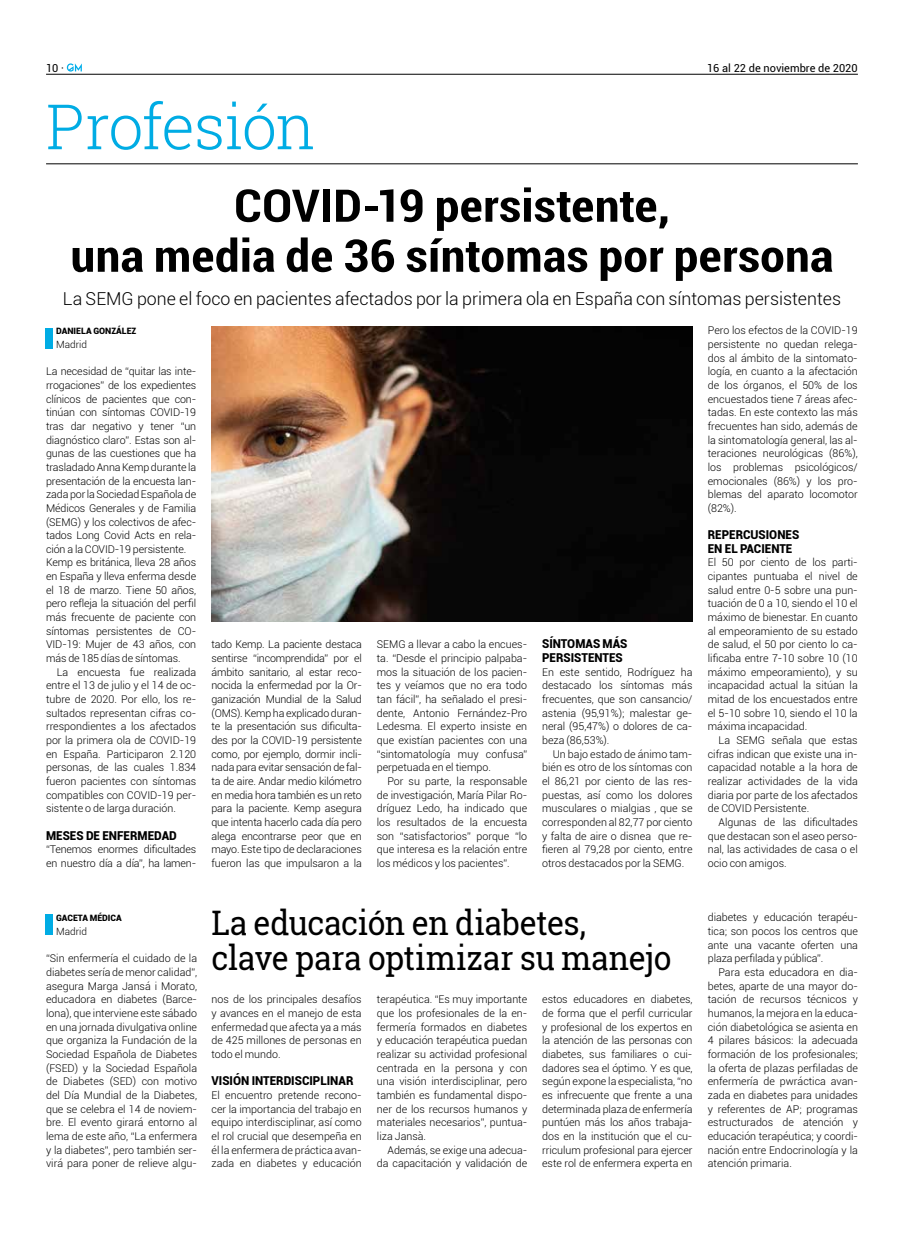
<style>
.page{position:relative;width:904px;height:1234px;background:#fff}
.page>*{position:absolute;margin:0;border:0;box-sizing:border-box;transform-origin:0 0}
.t1{font:300 62.5px "Roboto Slab";letter-spacing:-.025em;color:#00ace4}
.t2{font:700 condensed 45px/50px "Roboto";letter-spacing:.005em;color:#000;text-align:center;scale:1.11 1}
.t3{font:33.75px/35px "Roboto Slab";letter-spacing:-.01em;color:#000;scale:.94 1}
.t4{font:300 17.75px "Roboto";color:#000}
.t5{font:900 12.25px/13.6px "Roboto";color:#000;scale:.95 1}
.t6{font:11px "Roboto";color:#000}
.t7{font:300 10.62px/13.6px "Roboto";letter-spacing:-.005em;color:#000;text-align:justify}
.t8{font:300 10px "Roboto";color:#000}
.t9{font:900 8.75px "Roboto";color:#000}
</style>
<div class="page">
<hr style="left:46px;top:163px;width:811px;height:1px;background:#000">
<svg style="left:67px;top:63px;width:15px;height:9px"></svg>
<hr style="left:46px;top:74px;width:811px;height:1px;background:#000">
<img style="left:211px;top:326px;width:481px;height:295px">
<div style="left:45px;top:328px;width:8px;height:20px;background:#00ace4"></div>
<div style="left:45px;top:914px;width:8px;height:20px;background:#00ace4"></div>
<p class="t6" style="left:46px;top:60px;width:20px">10 ·</p>
<p class="t6" style="left:707px;top:60px;width:152px">16 al 22 de noviembre de 2020</p>
<h1 class="t1" style="left:46px;top:84px;width:271px">Profesión</h1>
<h2 class="t2" style="left:70px;top:179px;width:688px">COVID-19 persistente,<br>una media de 36 síntomas por persona</h2>
<h3 class="t4" style="left:63px;top:286px;width:779px">La SEMG pone el foco en pacientes afectados por la primera ola en España con síntomas persistentes</h3>
<p class="t9" style="left:56px;top:325px;width:82px">DANIELA GONZÁLEZ</p>
<p class="t8" style="left:56px;top:337px;width:32px">Madrid</p>
<p class="t7" style="left:46px;top:364px;width:152px;text-align:left">La necesidad de “quitar las inte&shy;rrogaciones” de los expedientes clínicos de pacientes que con&shy;tinúan con síntomas COVID-19 tras dar negativo y tener “un diagnóstico claro”. Estas son al&shy;gunas de las cuestiones que ha trasladado Anna Kemp durante la presentación de la encuesta lan&shy;zada por la Sociedad Española de<br>Médicos Generales y de Familia (SEMG) y los colectivos de afec&shy;tados Long Covid Acts en rela&shy;ción a la COVID-19 persistente.<br>Kemp es británica, lleva 28 años en España y lleva enferma desde el 18 de marzo. Tiene 50 años, pero refleja la situación del perfil más frecuente de paciente con síntomas persistentes de CO-<br>VID-19: Mujer de 43 años, con más de 185 días de síntomas.</p>
<p class="t7" style="left:46px;top:664px;width:152px;text-indent:11px">La encuesta fue realizada entre el 13 de julio y el 14 de oc&shy;tubre de 2020. Por ello, los re&shy;sultados representan cifras co&shy;rrespondientes a los afectados por la primera ola de COVID-19 en España. Participaron 2.120 personas, de las cuales 1.834 fueron pacientes con síntomas compatibles con COVID-19 per&shy;sistente o de larga duración.</p>
<p class="t5" style="left:46px;top:827px;width:139px">MESES DE ENFERMEDAD</p>
<p class="t7" style="left:46px;top:842px;width:152px">“Tenemos enormes dificultades en nuestro día a día”, ha lamen-</p>
<p class="t7" style="left:211px;top:637px;width:152px">tado Kemp. La paciente destaca sentirse “incomprendida” por el ámbito sanitario, al estar reco&shy;nocida la enfermedad por la Or&shy;ganización Mundial de la Salud (OMS). Kemp ha explicado duran&shy;te la presentación sus dificulta&shy;des por la COVID-19 persistente como, por ejemplo, dormir incli&shy;nada para evitar sensación de fal&shy;ta de aire. Andar medio kilómetro en media hora también es un reto para la paciente. Kemp asegura que intenta hacerlo cada día pero alega encontrarse peor que en mayo. Este tipo de declaraciones fueron las que impulsaron a la</p>
<p class="t7" style="left:377px;top:637px;width:152px">SEMG a llevar a cabo la encues&shy;ta. “Desde el principio palpaba&shy;mos la situación de los pacien&shy;tes y veíamos que no era todo tan fácil”, ha señalado el presi&shy;dente, Antonio Fernández-Pro Ledesma. El experto insiste en que existían pacientes con una “sintomatología muy confusa” perpetuada en el tiempo.</p>
<p class="t7" style="left:377px;top:773px;width:152px;text-indent:11px">Por su parte, la responsable de investigación, María Pilar Ro&shy;dríguez Ledo, ha indicado que los resultados de la encuesta son “satisfactorios” porque “lo que interesa es la relación entre los médicos y los pacientes”.</p>
<p class="t5" style="left:542px;top:636px;width:91px">SÍNTOMAS MÁS<br>PERSISTENTES</p>
<p class="t7" style="left:542px;top:664px;width:152px">En este sentido, Rodríguez ha destacado los síntomas más frecuentes, que son cansancio/ astenia (95,91%); malestar ge&shy;neral (95,47%) o dolores de ca&shy;beza (86,53%).</p>
<p class="t7" style="left:542px;top:746px;width:152px;text-indent:11px">Un bajo estado de ánimo tam&shy;bién es otro de los síntomas con el 86,21 por ciento de las res&shy;puestas, así como los dolores musculares o mialgias , que se corresponden al 82,77 por ciento y falta de aire o disnea que re&shy;fieren al 79,28 por ciento, entre otros destacados por la SEMG.</p>
<p class="t7" style="left:707px;top:323px;width:151px">Pero los efectos de la COVID-19 persistente no quedan relega&shy;dos al ámbito de la sintomato&shy;logía, en cuanto a la afectación de los órganos, el 50% de los encuestados tiene 7 áreas afec&shy;tadas. En este contexto las más frecuentes han sido, además de la sintomatología general, las al&shy;teraciones neurológicas (86%), los problemas psicológicos/ emocionales (86%) y los pro&shy;blemas del aparato locomotor (82%).</p>
<p class="t5" style="left:707px;top:527px;width:98px">REPERCUSIONES<br>EN EL PACIENTE</p>
<p class="t7" style="left:707px;top:555px;width:151px">El 50 por ciento de los parti&shy;cipantes puntuaba el nivel de salud entre 0-5 sobre una pun&shy;tuación de 0 a 10, siendo el 10 el máximo de bienestar. En cuanto al empeoramiento de su estado de salud, el 50 por ciento lo ca&shy;lificaba entre 7-10 sobre 10 (10 máximo empeoramiento), y su incapacidad actual la sitúan la mitad de los encuestados entre el 5-10 sobre 10, siendo el 10 la máxima incapacidad.</p>
<p class="t7" style="left:707px;top:732px;width:151px;text-indent:11px">La SEMG señala que estas cifras indican que existe una in&shy;capacidad notable a la hora de realizar actividades de la vida diaria por parte de los afectados de COVID Persistente.</p>
<p class="t7" style="left:707px;top:814px;width:151px;text-indent:11px">Algunas de las dificultades que destacan son el aseo perso&shy;nal, las actividades de casa o el ocio con amigos.</p>
<p class="t9" style="left:56px;top:911px;width:67px">GACETA MÉDICA</p>
<p class="t8" style="left:56px;top:924px;width:32px">Madrid</p>
<p class="t7" style="left:46px;top:951px;width:152px">“Sin enfermería el cuidado de la diabetes sería de menor calidad”, asegura Marga Jansá i Morato, educadora en diabetes (Barce&shy;lona), que interviene este sábado en una jornada divulgativa online que organiza la Fundación de la Sociedad Española de Diabetes (FSED) y la Sociedad Española de Diabetes (SED) con motivo del Día Mundial de la Diabetes, que se celebra el 14 de noviem&shy;bre. El evento girará entorno al lema de este año, “La enfermera y la diabetes”, pero también ser&shy;virá para poner de relieve algu-</p>
<h3 class="t3" style="left:211px;top:904px;width:491px">La educación en diabetes, clave para optimizar su manejo</h3>
<p class="t7" style="left:211px;top:992px;width:152px">nos de los principales desafíos y avances en el manejo de esta enfermedad que afecta ya a más de 425 millones de personas en todo el mundo.</p>
<p class="t5" style="left:211px;top:1073px;width:151px">VISIÓN INTERDISCIPLINAR</p>
<p class="t7" style="left:211px;top:1087px;width:152px">El encuentro pretende recono&shy;cer la importancia del trabajo en equipo interdisciplinar, así como el rol crucial que desempeña en él la enfermera de práctica avan&shy;zada en diabetes y educación</p>
<p class="t7" style="left:377px;top:992px;width:152px">terapéutica. “Es muy importante que los profesionales de la en&shy;fermería formados en diabetes y educación terapéutica puedan realizar su actividad profesional centrada en la persona y con una visión interdisciplinar, pero también es fundamental dispo&shy;ner de los recursos humanos y materiales necesarios”, puntua&shy;liza Jansà.</p>
<p class="t7" style="left:377px;top:1142px;width:152px;text-align:right">Además, se exige una adecua&shy;da capacitación y validación de</p>
<p class="t7" style="left:542px;top:992px;width:152px">estos educadores en diabetes, de forma que el perfil curricular y profesional de los expertos en la atención de las personas con diabetes, sus familiares o cui&shy;dadores sea el óptimo. Y es que, según expone la especialista, “no es infrecuente que frente a una determinada plaza de enfermería puntúen más los años trabaja&shy;dos en la institución que el cu&shy;rriculum profesional para ejercer este rol de enfermera experta en</p>
<p class="t7" style="left:707px;top:910px;width:152px">diabetes y educación terapéu&shy;tica; son pocos los centros que ante una vacante oferten una plaza perfilada y pública”.</p>
<p class="t7" style="left:707px;top:964px;width:152px;text-indent:11px">Para esta educadora en dia&shy;betes, aparte de una mayor do&shy;tación de recursos técnicos y humanos, la mejora en la educa&shy;ción diabetológica se asienta en 4 pilares básicos: la adecuada formación de los profesionales; la oferta de plazas perfiladas de enfermería de pwráctica avan&shy;zada en diabetes para unidades y referentes de AP; programas estructurados de atención y educación terapéutica; y coordi&shy;nación entre Endocrinología y la atención primaria.</p>
</div>
